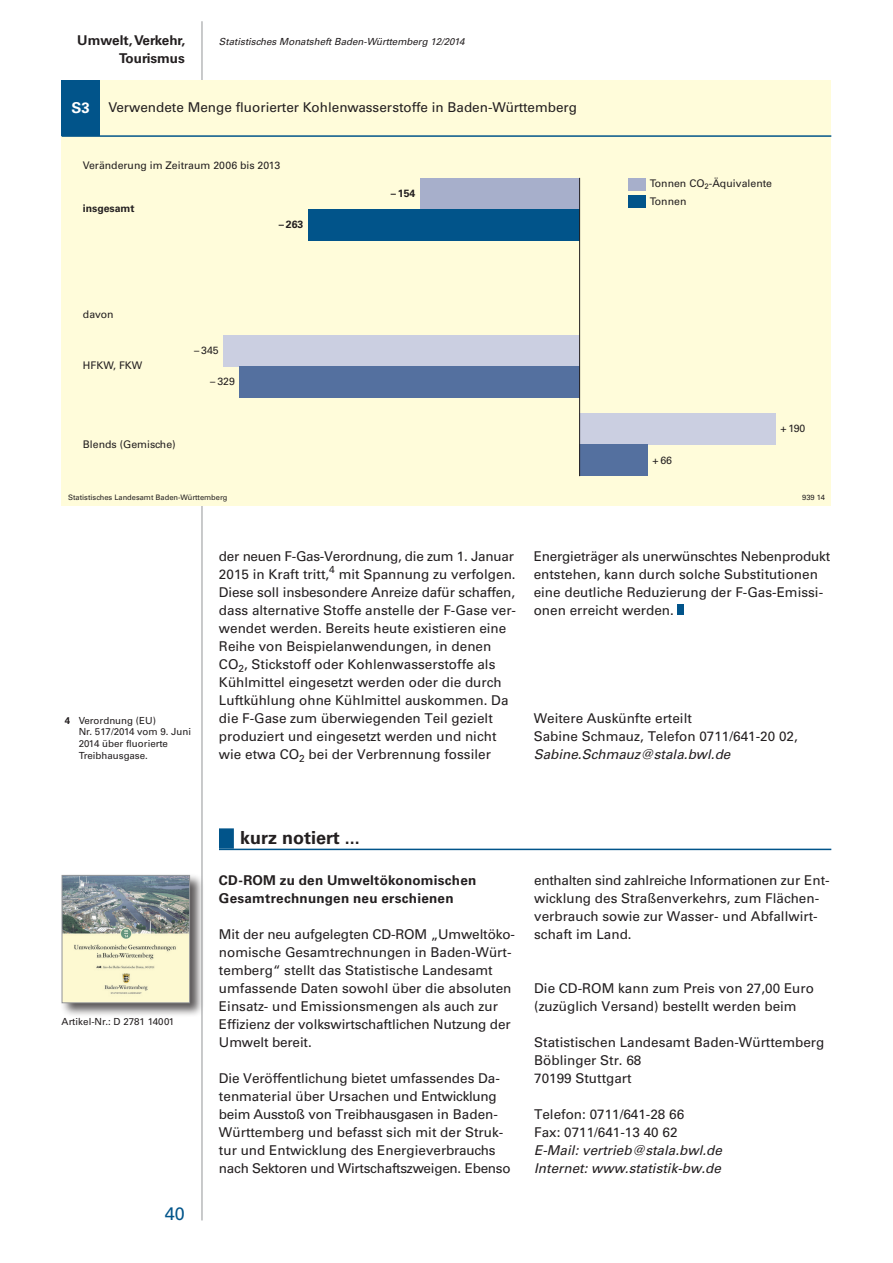
<style>
.page{position:relative;width:893px;height:1263px;background:#fff}
.page>*{position:absolute;margin:0;border:0;box-sizing:border-box;transform-origin:0 0}
.t1{font:700 18px "Univers";color:#231f20}
.t2{font:18px "Univers";color:#01548a}
.t3{font:13.5px/18px "Univers";color:#231f20}
.t4{font:italic 13.5px/18px "Univers";color:#231f20}
.t5{font:700 13.5px/18px "Univers";letter-spacing:.015em;color:#231f20}
.t6{font:10.5px/17.2px "Univers";color:#231f20}
.t7{font:700 10.5px "Univers";color:#231f20}
.t8{font:9.75px/11.7px "Univers";color:#231f20}
.t9{font:italic 9.75px "Univers";color:#231f20}
.t10{font:7.5px "Univers";color:#231f20}
.s1{font-weight:700;font-size:15px;color:#fff}
.s2{font-weight:700}
</style>
<div class="page">
<hr style="left:202px;top:21px;width:1px;height:1199px;background:#939598">
<div style="left:678px;top:605px;width:6px;height:10px;background:#01548a"></div>
<div style="left:62px;top:81px;width:769px;height:425px;background:#fffcda"></div>
<div style="left:62px;top:81px;width:38px;height:55px;background:#01548a"></div>
<div style="left:420px;top:178px;width:160px;height:31px;background:#a7afcb"></div>
<div style="left:223px;top:335px;width:357px;height:31px;background:#cbcfe1"></div>
<div style="left:580px;top:413px;width:196px;height:32px;background:#cbcfe1"></div>
<div style="left:308px;top:209px;width:272px;height:32px;background:#01548a"></div>
<div style="left:239px;top:366px;width:341px;height:32px;background:#54709f"></div>
<div style="left:580px;top:445px;width:68px;height:31px;background:#54709f"></div>
<hr style="left:579px;top:178px;width:1px;height:298px;background:#231f20">
<hr style="left:62px;top:135px;width:769px;height:2px;background:#01548a">
<div style="left:628px;top:178px;width:17px;height:13px;background:#a7afcb"></div>
<div style="left:628px;top:195px;width:17px;height:13px;background:#01548a"></div>
<div style="left:219px;top:828px;width:15px;height:21px;background:#01548a"></div>
<hr style="left:219px;top:849px;width:612px;height:1px;background:#01548a">
<div style="left:60px;top:873px;width:145px;height:145px;background:#231f20;opacity:.75"></div>
<img style="left:64px;top:877px;width:124px;height:124px">
<div style="left:62px;top:875px;width:128px;height:128px;border:1px solid #939598"></div>
<p class="t5" style="left:77px;top:31px;width:110px">Umwelt, Verkehr,</p>
<p class="t9" style="left:219px;top:35px;width:247px">Statistisches Monatsheft Baden-Württemberg 12/2014</p>
<p class="t5" style="left:119px;top:49px;width:67px">Tourismus</p>
<p class="t3" style="left:72px;top:98px;width:507px"><span class="s1">S3</span> Verwendete Menge fluorierter Kohlenwasserstoffe in Baden-Württemberg</p>
<p class="t6" style="left:83px;top:157px;width:199px">Veränderung im Zeitraum 2006 bis 2013</p>
<p class="t7" style="left:83px;top:203px;width:53px">insgesamt</p>
<p class="t6" style="left:83px;top:306px;width:32px">davon</p>
<p class="t6" style="left:83px;top:357px;width:61px">HFKW, FKW</p>
<p class="t6" style="left:194px;top:341px;width:26px">– 345</p>
<p class="t6" style="left:210px;top:373px;width:26px">– 329</p>
<p class="t6" style="left:83px;top:436px;width:94px">Blends (Gemische)</p>
<p class="t7" style="left:279px;top:218px;width:26px">– 263</p>
<p class="t7" style="left:391px;top:187px;width:26px">– 154</p>
<p class="t6" style="left:650px;top:175px;width:124px">Tonnen CO<sub>2</sub>-Äquivalente<br>Tonnen</p>
<p class="t6" style="left:652px;top:451px;width:21px">+66</p>
<p class="t6" style="left:781px;top:420px;width:26px">+ 190</p>
<p class="t10" style="left:68px;top:493px;width:161px">Statistisches Landesamt Baden-Württemberg</p>
<p class="t10" style="left:802px;top:493px;width:24px">939 14</p>
<p class="t8" style="left:79px;top:714px;width:114px;text-indent:-14px"><span class="s2">4</span> Verordnung (EU)<br>Nr. 517/2014 vom 9. Juni<br>2014 über fluorierte<br>Treibhausgase.</p>
<p class="t8" style="left:62px;top:1015px;width:114px">Artikel-Nr.: D 2781 14001</p>
<h1 class="t2" style="left:165px;top:1203px;width:22px">40</h1>
<p class="t3" style="left:219px;top:547px;width:299px">der neuen F-Gas-Verordnung, die zum 1. Januar 2015 in Kraft tritt,<sup>4</sup> mit Spannung zu verfolgen.<br>Diese soll insbesondere Anreize dafür schaffen, dass alternative Stoffe anstelle der F-Gase ver&shy;wendet werden. Bereits heute existieren eine Reihe von Beispielanwendungen, in denen CO<sub>2</sub>, Stickstoff oder Kohlenwasserstoffe als Kühlmittel eingesetzt werden oder die durch Luftkühlung ohne Kühlmittel auskommen. Da die F-Gase zum überwiegenden Teil gezielt produziert und eingesetzt werden und nicht wie etwa CO<sub>2</sub> bei der Verbrennung fossiler</p>
<p class="t3" style="left:534px;top:547px;width:298px">Energieträger als unerwünschtes Nebenprodukt entstehen, kann durch solche Substitutionen eine deutliche Reduzierung der F-Gas-Emissi&shy;onen erreicht werden.</p>
<p class="t3" style="left:534px;top:709px;width:266px">Weitere Auskünfte erteilt<br>Sabine Schmauz, Telefon 0711/641-20 02,</p>
<p class="t4" style="left:534px;top:745px;width:198px">Sabine.Schmauz@stala.bwl.de</p>
<h1 class="t1" style="left:240px;top:827px;width:121px">kurz notiert ...</h1>
<p class="t5" style="left:219px;top:871px;width:259px">CD-ROM zu den Umweltökonomischen<br>Gesamtrechnungen neu erschienen</p>
<p class="t3" style="left:219px;top:925px;width:296px">Mit der neu aufgelegten CD-ROM „Umweltöko&shy;nomische Gesamtrechnungen in Baden-Würt&shy;temberg“ stellt das Statistische Landesamt umfassende Daten sowohl über die absoluten Einsatz- und Emissionsmengen als auch zur Effizienz der volkswirtschaftlichen Nutzung der Umwelt bereit.</p>
<p class="t3" style="left:219px;top:1069px;width:293px">Die Veröffentlichung bietet umfassendes Da&shy;tenmaterial über Ursachen und Entwicklung beim Ausstoß von Treibhausgasen in Baden-Württemberg und befasst sich mit der Struk&shy;tur und Entwicklung des Energieverbrauchs nach Sektoren und Wirtschaftszweigen. Ebenso</p>
<p class="t3" style="left:534px;top:871px;width:297px">enthalten sind zahlreiche Informationen zur Ent&shy;wicklung des Straßenverkehrs, zum Flächen&shy;verbrauch sowie zur Wasser- und Abfallwirt&shy;schaft im Land.</p>
<p class="t3" style="left:534px;top:979px;width:281px">Die CD-ROM kann zum Preis von 27,00 Euro (zuzüglich Versand) bestellt werden beim</p>
<p class="t3" style="left:534px;top:1033px;width:292px">Statistischen Landesamt Baden-Württemberg<br>Böblinger Str. 68<br>70199 Stuttgart</p>
<p class="t3" style="left:534px;top:1105px;width:152px">Telefon: 0711/641-28 66<br>Fax: 0711/641-13 40 62</p>
<p class="t4" style="left:534px;top:1141px;width:189px">E-Mail: vertrieb@stala.bwl.de<br>Internet: www.statistik-bw.de</p>
</div>
